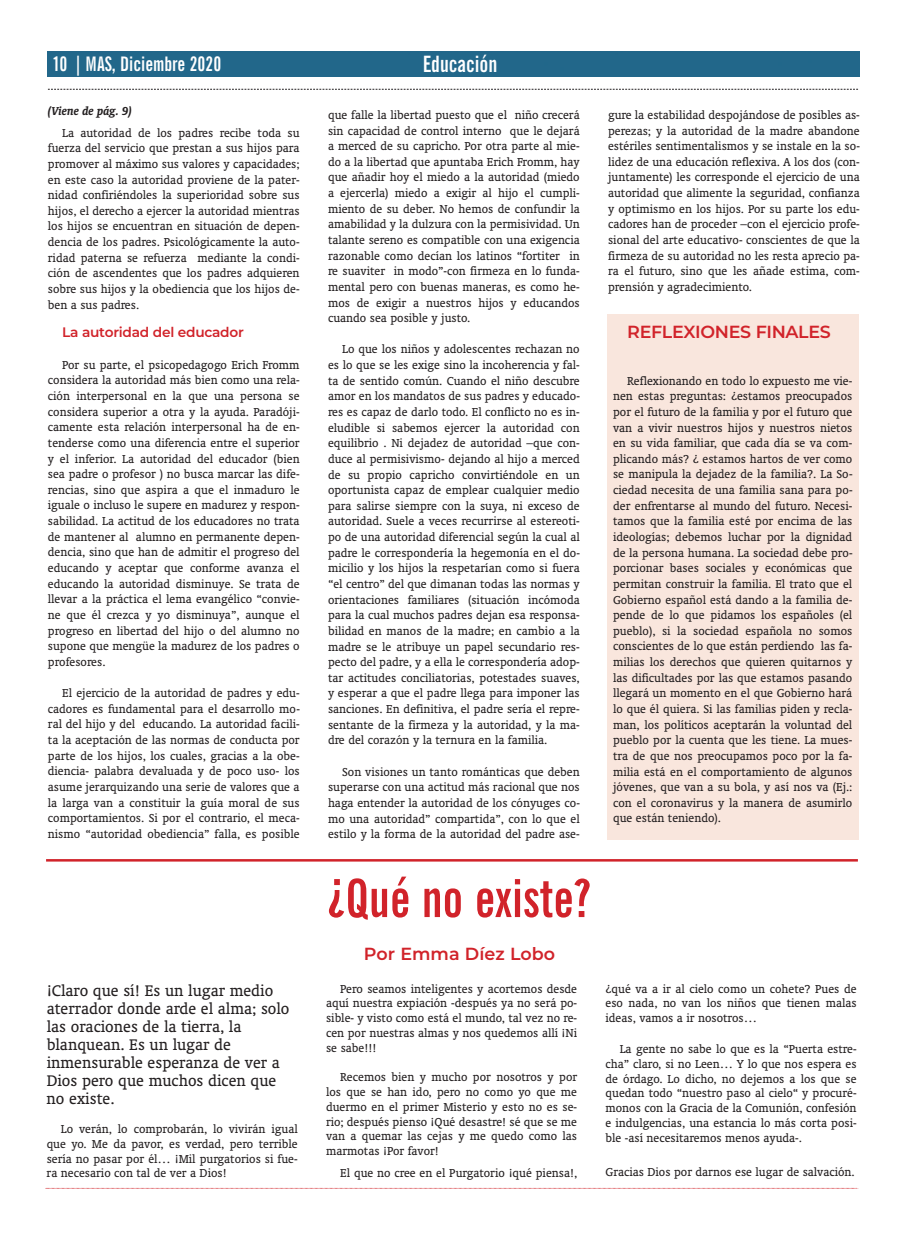
<style>
.page{position:relative;width:904px;height:1234px;background:#fff}
.page>*{position:absolute;margin:0;border:0;box-sizing:border-box;transform-origin:0 0}
.t1{font:700 extra-condensed 52.5px "News Gothic BT";color:#d1232a}
.t2{font:700 extra-condensed 22.5px "News Gothic BT";color:#fff}
.t3{font:700 extra-condensed 20px "News Gothic BT";color:#fff}
.t4{font:17.5px/17.9px "Oranda BT";color:#231f20}
.t5{font:600 17.5px "Montserrat";letter-spacing:-.02em;color:#d1232a}
.t6{font:600 17.5px "Montserrat";color:#d1232a}
.t7{font:600 13.75px "Montserrat";letter-spacing:-.02em;color:#d1232a}
.t8{font:13.12px/15.6px "Oranda BT";color:#231f20;text-align:justify}
.t9{font:italic 700 13.12px "Oranda BT";color:#231f20}
</style>
<div class="page">
<div style="left:48px;top:52px;width:811px;height:24px;background:#22678a"></div>
<svg style="left:48px;top:89px;width:810px;height:1px"></svg>
<svg style="left:46px;top:1187px;width:811px;height:1px"></svg>
<div style="left:607px;top:314px;width:251px;height:525px;background:#f9e6dd"></div>
<hr style="left:46px;top:858px;width:811px;height:3px;background:#d1232a">
<h3 class="t3" style="left:52px;top:53px;width:170px">10 |MAS, Diciembre 2020</h3>
<h2 class="t2" style="left:423px;top:51px;width:76px">Educación</h2>
<p class="t9" style="left:48px;top:103px;width:85px">(Viene de pág. 9)</p>
<p class="t8" style="left:48px;top:124px;width:253px;text-indent:14px">la autoridad de los padres recibe toda su fuerza del servicio que prestan a sus hijos para promover al máximo sus valores y capacidades; en este caso la autoridad proviene de la pater&shy;nidad confiriéndoles la superioridad sobre sus hijos, el derecho a ejercer la autoridad mientras los hijos se encuentran en situación de depen&shy;dencia de los padres. Psicológicamente la auto&shy;ridad paterna se refuerza mediante la condi&shy;ción de ascendentes que los padres adquieren sobre sus hijos y la obediencia que los hijos de&shy;ben a sus padres.</p>
<p class="t7" style="left:62px;top:323px;width:183px">La autoridad del educador</p>
<p class="t8" style="left:48px;top:356px;width:253px;text-indent:14px">Por su parte, el psicopedagogo Erich Fromm considera la autoridad más bien como una rela&shy;ción interpersonal en la que una persona se considera superior a otra y la ayuda. Paradóji&shy;camente esta relación interpersonal ha de en&shy;tenderse como una diferencia entre el superior y el inferior. la autoridad del educador (bien sea padre o profesor ) no busca marcar las dife&shy;rencias, sino que aspira a que el inmaduro le iguale o incluso le supere en madurez y respon&shy;sabilidad. la actitud de los educadores no trata de mantener al alumno en permanente depen&shy;dencia, sino que han de admitir el progreso del educando y aceptar que conforme avanza el educando la autoridad disminuye. Se trata de llevar a la práctica el lema evangélico “convie&shy;ne que él crezca y yo disminuya”, aunque el progreso en libertad del hijo o del alumno no supone que mengüe la madurez de los padres o profesores.</p>
<p class="t8" style="left:48px;top:684px;width:253px;text-indent:14px">El ejercicio de la autoridad de padres y edu&shy;cadores es fundamental para el desarrollo mo&shy;ral del hijo y del educando. la autoridad facili&shy;ta la aceptación de las normas de conducta por parte de los hijos, los cuales, gracias a la obe&shy;diencia- palabra devaluada y de poco uso- los asume jerarquizando una serie de valores que a la larga van a constituir la guía moral de sus comportamientos. Si por el contrario, el meca&shy;nismo “autoridad obediencia” falla, es posible</p>
<h3 class="t4" style="left:47px;top:980px;width:244px">¡Claro que sí! Es un lugar medio aterrador donde arde el alma; solo las oraciones de la tierra, la blanquean. Es un lugar de inmensurable esperanza de ver a<br>Dios pero que muchos dicen que no existe.</h3>
<p class="t8" style="left:47px;top:1120px;width:252px;line-height:14.8px;text-indent:14px">lo verán, lo comprobarán, lo vivirán igual que yo. Me da pavor, es verdad, pero terrible sería no pasar por él… ¡Mil purgatorios si fue&shy;ra necesario con tal de ver a Dios!</p>
<p class="t8" style="left:328px;top:106px;width:253px">que falle la libertad puesto que el niño crecerá sin capacidad de control interno que le dejará a merced de su capricho. Por otra parte al mie&shy;do a la libertad que apuntaba Erich Fromm, hay que añadir hoy el miedo a la autoridad (miedo a ejercerla) miedo a exigir al hijo el cumpli&shy;miento de su deber. No hemos de confundir la amabilidad y la dulzura con la permisividad. un talante sereno es compatible con una exigencia razonable como decían los latinos “fortiter in re suaviter in modo”-con firmeza en lo funda&shy;mental pero con buenas maneras, es como he&shy;mos de exigir a nuestros hijos y educandos cuando sea posible y justo.</p>
<p class="t8" style="left:328px;top:341px;width:253px;text-indent:14px">lo que los niños y adolescentes rechazan no es lo que se les exige sino la incoherencia y fal&shy;ta de sentido común. Cuando el niño descubre amor en los mandatos de sus padres y educado&shy;res es capaz de darlo todo. El conflicto no es in&shy;eludible si sabemos ejercer la autoridad con equilibrio . Ni dejadez de autoridad –que con&shy;duce al permisivismo- dejando al hijo a merced de su propio capricho convirtiéndole en un oportunista capaz de emplear cualquier medio para salirse siempre con la suya, ni exceso de autoridad. Suele a veces recurrirse al estereoti&shy;po de una autoridad diferencial según la cual al padre le correspondería la hegemonía en el do&shy;micilio y los hijos la respetarían como si fuera “el centro” del que dimanan todas las normas y orientaciones familiares (situación incómoda para la cual muchos padres dejan esa responsa&shy;bilidad en manos de la madre; en cambio a la madre se le atribuye un papel secundario res&shy;pecto del padre, y a ella le correspondería adop&shy;tar actitudes conciliatorias, potestades suaves, y esperar a que el padre llega para imponer las sanciones. En definitiva, el padre sería el repre&shy;sentante de la firmeza y la autoridad, y la ma&shy;dre del corazón y la ternura en la familia.</p>
<p class="t8" style="left:328px;top:763px;width:253px;text-indent:14px">Son visiones un tanto románticas que deben superarse con una actitud más racional que nos haga entender la autoridad de los cónyuges co&shy;mo una autoridad” compartida”, con lo que el estilo y la forma de la autoridad del padre ase-</p>
<h1 class="t1" style="left:326px;top:868px;width:267px">¿Qué no existe?</h1>
<h3 class="t6" style="left:364px;top:940px;width:193px">Por Emma Díez Lobo</h3>
<p class="t8" style="left:326px;top:980px;width:252px;line-height:14.8px;text-indent:14px">Pero seamos inteligentes y acortemos desde aquí nuestra expiación -después ya no será po&shy;sible- y visto como está el mundo, tal vez no re&shy;cen por nuestras almas y nos quedemos allí ¡Ni se sabe!!!</p>
<p class="t8" style="left:326px;top:1068px;width:252px;line-height:14.8px;text-indent:14px">Recemos bien y mucho por nosotros y por los que se han ido, pero no como yo que me duermo en el primer Misterio y esto no es se&shy;rio; después pienso ¡Qué desastre! sé que se me van a quemar las cejas y me quedo como las marmotas ¡Por favor!</p>
<p class="t8" style="left:340px;top:1164px;width:238px">El que no cree en el Purgatorio ¡qué piensa!,</p>
<p class="t8" style="left:608px;top:107px;width:253px">gure la estabilidad despojándose de posibles as&shy;perezas; y la autoridad de la madre abandone estériles sentimentalismos y se instale en la so&shy;lidez de una educación reflexiva. A los dos (con&shy;juntamente) les corresponde el ejercicio de una autoridad que alimente la seguridad, confianza y optimismo en los hijos. Por su parte los edu&shy;cadores han de proceder –con el ejercicio profe&shy;sional del arte educativo- conscientes de que la firmeza de su autoridad no les resta aprecio pa&shy;ra el futuro, sino que les añade estima, com&shy;prensión y agradecimiento.</p>
<h3 class="t5" style="left:627px;top:319px;width:205px">REFLEXIONES FINALES</h3>
<p class="t8" style="left:613px;top:372px;width:241px;text-indent:14px">Reflexionando en todo lo expuesto me vie&shy;nen estas preguntas: ¿estamos preocupados por el futuro de la familia y por el futuro que van a vivir nuestros hijos y nuestros nietos en su vida familiar, que cada día se va com&shy;plicando más? ¿ estamos hartos de ver como se manipula la dejadez de la familia?. la So&shy;ciedad necesita de una familia sana para po&shy;der enfrentarse al mundo del futuro. Necesi&shy;tamos que la familia esté por encima de las ideologías; debemos luchar por la dignidad de la persona humana. la sociedad debe pro&shy;porcionar bases sociales y económicas que permitan construir la familia. El trato que el gobierno español está dando a la familia de&shy;pende de lo que pidamos los españoles (el pueblo), si la sociedad española no somos conscientes de lo que están perdiendo las fa&shy;milias los derechos que quieren quitarnos y las dificultades por las que estamos pasando llegará un momento en el que gobierno hará lo que él quiera. Si las familias piden y recla&shy;man, los políticos aceptarán la voluntad del pueblo por la cuenta que les tiene. la mues&shy;tra de que nos preocupamos poco por la fa&shy;milia está en el comportamiento de algunos jóvenes, que van a su bola, y así nos va (Ej.: con el coronavirus y la manera de asumirlo que están teniendo).</p>
<p class="t8" style="left:605px;top:980px;width:252px;line-height:14.8px">¿qué va a ir al cielo como un cohete? Pues de eso nada, no van los niños que tienen malas ideas, vamos a ir nosotros…</p>
<p class="t8" style="left:605px;top:1040px;width:252px;line-height:14.8px;text-indent:14px">la gente no sabe lo que es la “Puerta estre&shy;cha” claro, si no leen… Y lo que nos espera es de órdago. lo dicho, no dejemos a los que se quedan todo “nuestro paso al cielo“ y procuré&shy;monos con la gracia de la Comunión, confesión e indulgencias, una estancia lo más corta posi&shy;ble -así necesitaremos menos ayuda-.</p>
<p class="t8" style="left:605px;top:1163px;width:250px">gracias Dios por darnos ese lugar de salvación.</p>
</div>
